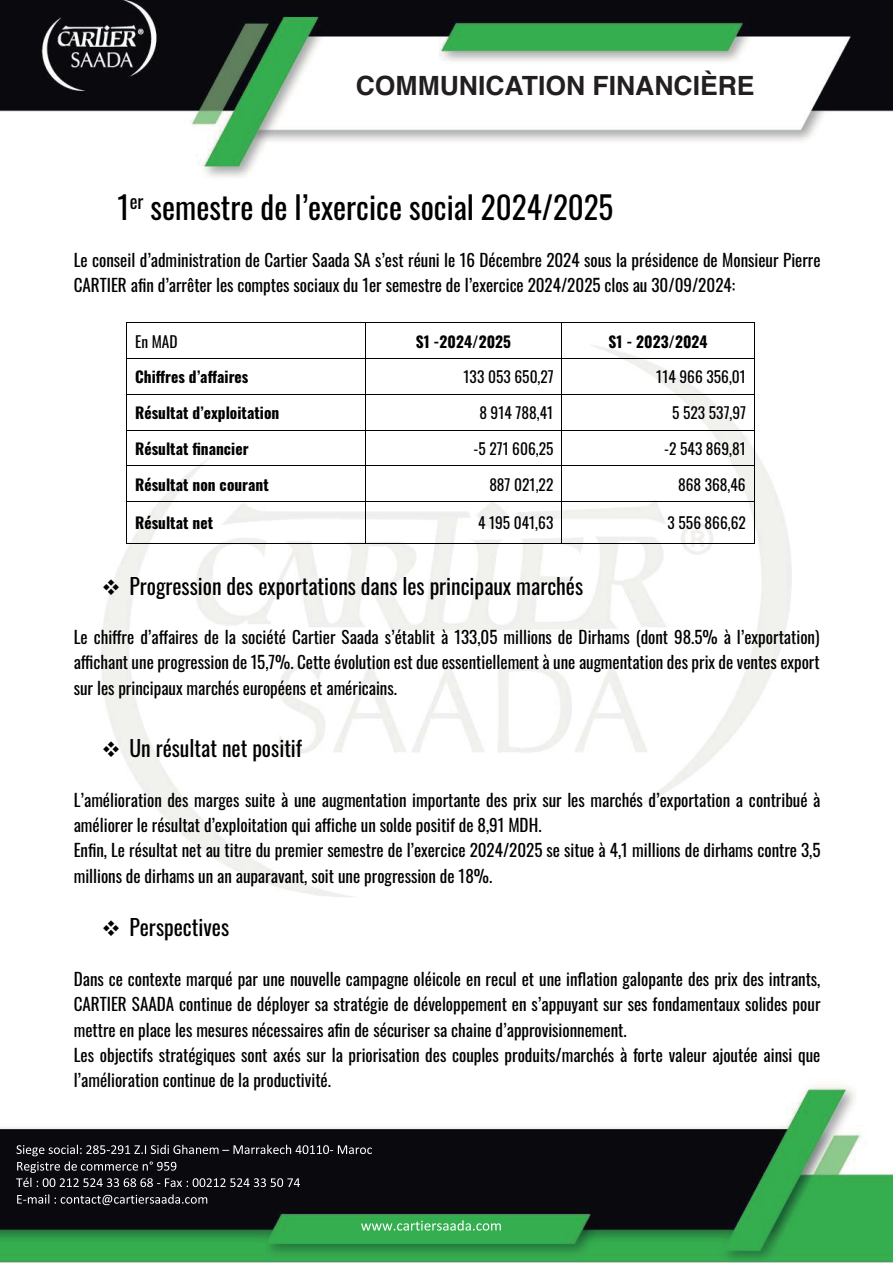
<style>
.page{position:relative;width:893px;height:1263px;background:#fff}
.page>*{position:absolute;margin:0;border:0;box-sizing:border-box;transform-origin:0 0}
.t1{font:31.05px "Oswald";color:#000001}
.t2{font:700 26.55px "Helvetica";color:#231f20}
.t3{font:21.75px "Oswald";color:#000001}
.t4{font:17.1px/25.2px "Oswald";color:#000001}
.t5{font:700 15.45px "Oswald";color:#000001}
.t6{font:15.45px "Oswald";color:#000001}
.t7{font:13.5px "Calibri";color:#fff}
</style>
<div class="page">
<img style="left:0;top:0;width:893px;height:1263px">
<svg style="left:16px;top:1145px;width:356px;height:42px;background:#28272c"></svg>
<svg style="left:17px;top:1194px;width:190px;height:11px;background:#3f3e42"></svg>
<svg style="left:361px;top:1220px;width:140px;height:10px"></svg>
<hr style="left:127px;top:322px;width:238px;height:1px;background:#000001">
<hr style="left:365px;top:322px;width:196px;height:1px;background:#000001">
<hr style="left:562px;top:322px;width:192px;height:1px;background:#000001">
<hr style="left:126px;top:323px;width:1px;height:35px;background:#000001">
<hr style="left:365px;top:323px;width:1px;height:35px;background:#000001">
<hr style="left:561px;top:323px;width:1px;height:35px;background:#000001">
<hr style="left:754px;top:323px;width:1px;height:35px;background:#000001">
<hr style="left:127px;top:358px;width:238px;height:1px;background:#000001">
<hr style="left:365px;top:358px;width:196px;height:1px;background:#000001">
<hr style="left:562px;top:358px;width:192px;height:1px;background:#000001">
<hr style="left:126px;top:359px;width:1px;height:35px;background:#000001">
<hr style="left:365px;top:359px;width:1px;height:35px;background:#000001">
<hr style="left:561px;top:359px;width:1px;height:35px;background:#000001">
<hr style="left:754px;top:359px;width:1px;height:35px;background:#000001">
<hr style="left:127px;top:394px;width:238px;height:1px;background:#000001">
<hr style="left:365px;top:394px;width:196px;height:1px;background:#000001">
<hr style="left:562px;top:394px;width:192px;height:1px;background:#000001">
<hr style="left:126px;top:394px;width:1px;height:36px;background:#000001">
<hr style="left:365px;top:394px;width:1px;height:36px;background:#000001">
<hr style="left:561px;top:394px;width:1px;height:36px;background:#000001">
<hr style="left:754px;top:394px;width:1px;height:36px;background:#000001">
<hr style="left:127px;top:430px;width:238px;height:1px;background:#000001">
<hr style="left:365px;top:430px;width:196px;height:1px;background:#000001">
<hr style="left:562px;top:430px;width:192px;height:1px;background:#000001">
<hr style="left:126px;top:430px;width:1px;height:35px;background:#000001">
<hr style="left:365px;top:430px;width:1px;height:35px;background:#000001">
<hr style="left:561px;top:430px;width:1px;height:35px;background:#000001">
<hr style="left:754px;top:430px;width:1px;height:35px;background:#000001">
<hr style="left:127px;top:465px;width:238px;height:1px;background:#000001">
<hr style="left:365px;top:465px;width:196px;height:1px;background:#000001">
<hr style="left:562px;top:465px;width:192px;height:1px;background:#000001">
<hr style="left:126px;top:466px;width:1px;height:35px;background:#000001">
<hr style="left:365px;top:466px;width:1px;height:35px;background:#000001">
<hr style="left:561px;top:466px;width:1px;height:35px;background:#000001">
<hr style="left:754px;top:466px;width:1px;height:35px;background:#000001">
<hr style="left:127px;top:501px;width:238px;height:1px;background:#000001">
<hr style="left:365px;top:501px;width:196px;height:1px;background:#000001">
<hr style="left:562px;top:501px;width:192px;height:1px;background:#000001">
<hr style="left:126px;top:502px;width:1px;height:41px;background:#000001">
<hr style="left:127px;top:543px;width:238px;height:1px;background:#000001">
<hr style="left:365px;top:502px;width:1px;height:41px;background:#000001">
<hr style="left:365px;top:543px;width:196px;height:1px;background:#000001">
<hr style="left:561px;top:502px;width:1px;height:41px;background:#000001">
<hr style="left:562px;top:543px;width:192px;height:1px;background:#000001">
<hr style="left:754px;top:502px;width:1px;height:41px;background:#000001">
<h2 class="t2" style="left:356px;top:65px;width:400px">COMMUNICATION FINANCIÈRE</h2>
<h1 class="t1" style="left:118px;top:180px;width:497px">1<sup>er</sup> semestre de l’exercice social 2024/2025</h1>
<p class="t4" style="left:74px;top:246px;width:748px">Le conseil d’administration de Cartier Saada SA s’est réuni le 16 Décembre 2024 sous la présidence de Monsieur Pierre<br>CARTIER afin d’arrêter les comptes sociaux du 1er semestre de l’exercice 2024/2025 clos au 30/09/2024:</p>
<p class="t6" style="left:135px;top:327px;width:44px">En MAD</p>
<p class="t5" style="left:416px;top:327px;width:97px">S1 -2024/2025</p>
<p class="t5" style="left:608px;top:327px;width:101px">S1 - 2023/2024</p>
<p class="t5" style="left:135px;top:363px;width:115px">Chiffres d’affaires</p>
<p class="t6" style="left:464px;top:363px;width:92px">133 053 650,27</p>
<p class="t6" style="left:656px;top:363px;width:91px">114 966 356,01</p>
<p class="t5" style="left:135px;top:399px;width:146px">Résultat d’exploitation</p>
<p class="t6" style="left:479px;top:399px;width:75px">8 914 788,41</p>
<p class="t6" style="left:672px;top:399px;width:76px">5 523 537,97</p>
<p class="t5" style="left:135px;top:435px;width:115px">Résultat financier</p>
<p class="t6" style="left:473px;top:435px;width:82px">-5 271 606,25</p>
<p class="t6" style="left:664px;top:435px;width:83px">-2 543 869,81</p>
<p class="t5" style="left:135px;top:471px;width:135px">Résultat non courant</p>
<p class="t6" style="left:489px;top:471px;width:66px">887 021,22</p>
<p class="t6" style="left:678px;top:471px;width:69px">868 368,46</p>
<p class="t5" style="left:135px;top:509px;width:79px">Résultat net</p>
<p class="t6" style="left:478px;top:509px;width:77px">4 195 041,63</p>
<p class="t6" style="left:668px;top:509px;width:80px">3 556 866,62</p>
<p class="t3" style="left:102px;top:566px;width:483px">❖ Progression des exportations dans les principaux marchés</p>
<p class="t4" style="left:74px;top:623px;width:747px;text-align:justify">Le chiffre d’affaires de la société Cartier Saada s’établit à 133,05 millions de Dirhams (dont 98.5% à l’exportation) affichant une progression de 15,7%. Cette évolution est due essentiellement à une augmentation des prix de ventes export sur les principaux marchés européens et américains.</p>
<p class="t3" style="left:102px;top:729px;width:202px">❖ Un résultat net positif</p>
<p class="t4" style="left:74px;top:786px;width:748px">L’amélioration des marges suite à une augmentation importante des prix sur les marchés d’exportation a contribué à améliorer le résultat d’exploitation qui affiche un solde positif de 8,91 MDH.<br>Enfin, Le résultat net au titre du premier semestre de l’exercice 2024/2025 se situe à 4,1 millions de dirhams contre 3,5 millions de dirhams un an auparavant, soit une progression de 18%.</p>
<p class="t3" style="left:102px;top:908px;width:129px">❖ Perspectives</p>
<p class="t4" style="left:74px;top:965px;width:748px">Dans ce contexte marqué par une nouvelle campagne oléicole en recul et une inflation galopante des prix des intrants, CARTIER SAADA continue de déployer sa stratégie de développement en s’appuyant sur ses fondamentaux solides pour mettre en place les mesures nécessaires afin de sécuriser sa chaine d’approvisionnement.<br>Les objectifs stratégiques sont axés sur la priorisation des couples produits/marchés à forte valeur ajoutée ainsi que l’amélioration continue de la productivité.</p>
<p class="t7" style="left:223px;top:1140px;width:8px">–</p>
</div>
